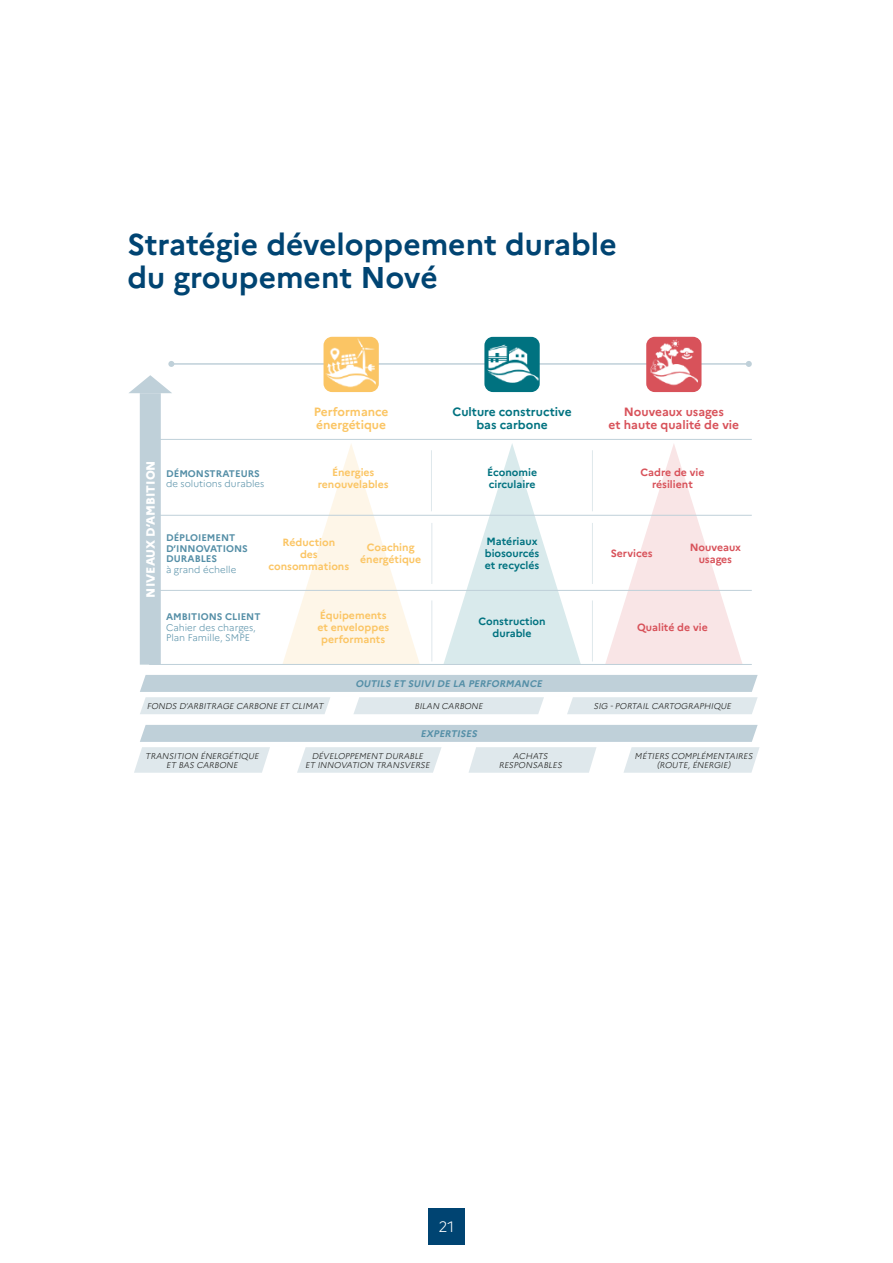
<style>
.page{position:relative;width:893px;height:1263px;background:#fff}
.page>*{position:absolute;margin:0;border:0;box-sizing:border-box;transform-origin:0 0}
.t1{font:700 30px/33px "Marianne";color:#004472}
.t2{font:300 15px "Marianne";color:#fff}
.t3{font:700 12px/13.5px "Marianne";color:#d8525a;text-align:center}
.t4{font:700 12px/13.5px "Marianne";color:#007280;text-align:center}
.t5{font:700 12px/13.5px "Marianne";color:#fbc564}
.t6{font:800 12px "Marianne";color:#fff}
.t7{font:700 10.5px/12px "Marianne";color:#fbc564;text-align:center}
.t8{font:700 10.5px/12px "Marianne";color:#007280}
.t9{font:700 10.5px/12px "Marianne";color:#d8525a;text-align:center}
.t10{font:300 9.6px/10.8px "Marianne";color:#558fa7}
.t11{font:700 9.6px/10.8px "Marianne";color:#558fa7}
.t12{font:italic 700 9.6px "Marianne";color:#558fa7}
.t13{font:italic 300 8.4px/9px "Marianne";color:#1d1d1b;text-align:center}
</style>
<div class="page">
<svg style="left:282px;top:444px;width:138px;height:220px"></svg>
<svg style="left:443px;top:444px;width:138px;height:220px"></svg>
<svg style="left:605px;top:444px;width:138px;height:220px"></svg>
<svg style="left:140px;top:675px;width:618px;height:39px"></svg>
<svg style="left:134px;top:725px;width:625px;height:48px"></svg>
<hr style="left:171px;top:363px;width:578px;height:2px;background:#bfd0d9">
<svg style="left:168px;top:361px;width:6px;height:6px"></svg>
<svg style="left:746px;top:361px;width:6px;height:6px"></svg>
<div style="left:140px;top:393px;width:21px;height:272px;background:#bfd0d9"></div>
<hr style="left:149px;top:439px;width:603px;height:1px;background:#bfd0d9">
<hr style="left:431px;top:450px;width:1px;height:61px;background:#dfe8ec">
<hr style="left:592px;top:450px;width:1px;height:61px;background:#dfe8ec">
<hr style="left:592px;top:523px;width:1px;height:61px;background:#dfe8ec">
<hr style="left:592px;top:600px;width:1px;height:61px;background:#dfe8ec">
<hr style="left:432px;top:600px;width:1px;height:61px;background:#dfe8ec">
<hr style="left:432px;top:523px;width:1px;height:61px;background:#dfe8ec">
<hr style="left:149px;top:515px;width:603px;height:1px;background:#bfd0d9">
<hr style="left:149px;top:590px;width:603px;height:1px;background:#bfd0d9">
<hr style="left:149px;top:664px;width:603px;height:1px;background:#bfd0d9">
<svg style="left:129px;top:375px;width:43px;height:18px"></svg>
<img style="left:324px;top:337px;width:55px;height:55px">
<img style="left:484px;top:337px;width:56px;height:55px">
<img style="left:646px;top:337px;width:55px;height:55px">
<div style="left:428px;top:1209px;width:37px;height:36px;background:#004472"></div>
<h1 class="t1" style="left:128px;top:227px;width:491px">Stratégie développement durable du groupement Nové</h1>
<h3 class="t6" style="left:143px;top:597px;width:139px;rotate:-90deg">NIVEAUX D’AMBITION</h3>
<p class="t11" style="left:166px;top:468px;width:95px">DÉMONSTRATEURS</p>
<p class="t10" style="left:166px;top:479px;width:100px">de solutions durables</p>
<h3 class="t4" style="left:453px;top:405px;width:121px">Culture constructive bas carbone</h3>
<h3 class="t3" style="left:609px;top:405px;width:132px">Nouveaux usages<br>et haute qualité de vie</h3>
<h3 class="t5" style="left:314px;top:405px;width:76px">Performance énergétique</h3>
<p class="t7" style="left:318px;top:467px;width:72px">Énergies renouvelables</p>
<p class="t8" style="left:487px;top:467px;width:51px">Économie circulaire</p>
<p class="t9" style="left:640px;top:467px;width:66px">Cadre de vie résilient</p>
<p class="t11" style="left:166px;top:532px;width:83px">DÉPLOIEMENT<br>D’INNOVATIONS<br>DURABLES</p>
<p class="t10" style="left:166px;top:564px;width:72px">à grand échelle</p>
<p class="t11" style="left:166px;top:611px;width:96px">AMBITIONS CLIENT</p>
<p class="t10" style="left:166px;top:622px;width:91px">Cahier des charges,<br>Plan Famille, SMPE</p>
<p class="t7" style="left:269px;top:536px;width:82px">Réduction<br>des consommations</p>
<p class="t7" style="left:360px;top:542px;width:63px">Coaching énergétique</p>
<p class="t7" style="left:317px;top:609px;width:73px">Équipements et enveloppes performants</p>
<p class="t8" style="left:485px;top:536px;width:56px">Matériaux biosourcés et recyclés</p>
<p class="t8" style="left:478px;top:615px;width:69px;text-align:center">Construction durable</p>
<p class="t9" style="left:611px;top:548px;width:43px">Services</p>
<p class="t9" style="left:690px;top:542px;width:53px">Nouveaux usages</p>
<p class="t9" style="left:637px;top:621px;width:72px">Qualité de vie</p>
<p class="t12" style="left:355px;top:678px;width:190px">OUTILS ET SUIVIDE LA PERFORMANCE</p>
<p class="t13" style="left:147px;top:701px;width:180px">FONDS D’ARBITRAGE CARBONE ET CLIMAT</p>
<p class="t13" style="left:415px;top:701px;width:72px">BILAN CARBONE</p>
<p class="t13" style="left:593px;top:701px;width:141px">SIG -PORTAIL CARTOGRAPHIQUE</p>
<p class="t12" style="left:420px;top:728px;width:60px">EXPERTISES</p>
<p class="t13" style="left:145px;top:751px;width:117px">TRANSITION ÉNERGÉTIQUE<br>ET BAS CARBONE</p>
<p class="t13" style="left:305px;top:751px;width:128px">DÉVELOPPEMENT DURABLE<br>ET INNOVATION TRANSVERSE</p>
<p class="t13" style="left:635px;top:751px;width:121px">MÉTIERS COMPLÉMENTAIRES (ROUTE,ÉNERGIE)</p>
<p class="t13" style="left:499px;top:751px;width:67px">ACHATS<br>RESPONSABLES</p>
<h2 class="t2" style="left:439px;top:1218px;width:17px">21</h2>
</div>
